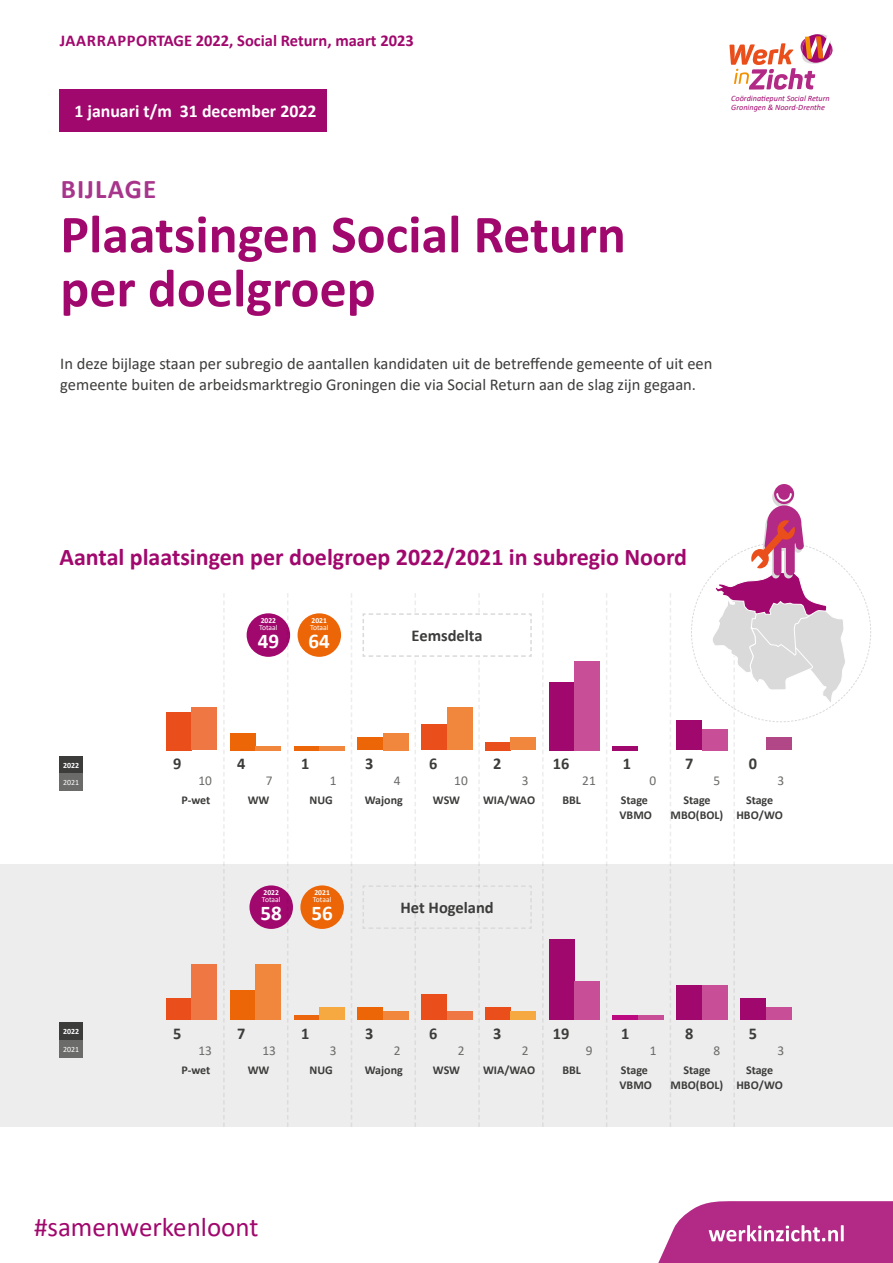
<style>
.page{position:relative;width:893px;height:1263px;background:#fff}
.page>*{position:absolute;margin:0;border:0;box-sizing:border-box;transform-origin:0 0}
.t1{font:700 54px/54px "Calibri";color:#a1086d}
.t2{font:27px "Calibri";color:#a1086d}
.t3{font:700 27px "Calibri";letter-spacing:.04em;color:#a7358b}
.t4{font:700 24px "Calibri";color:#a1086d}
.t5{font:700 20.85px "Calibri";color:#fff}
.t6{font:700 18px "Calibri";color:#fff}
.t7{font:16.5px/21px "Calibri";color:#3c3c3b}
.t8{font:700 16.5px "Calibri";color:#3c3c3b}
.t9{font:700 16.5px "Calibri";color:#a1086d}
.t10{font:13.5px "Calibri";color:#6b6b6a}
.t11{font:700 12px/15px "Calibri";color:#3c3c3b;text-align:center}
.t12{font:italic 8.1px/9.8px "Calibri";color:#a1086d}
.t13{font:700 7.95px "Calibri";color:#fff}
.t14{font:7.95px "Calibri";color:#fff}
.t15{font:7.65px "Calibri";color:#fff}
.t16{font:700 7.65px "Calibri";color:#fff}
</style>
<div class="page">
<svg style="left:658px;top:1201px;width:235px;height:62px"></svg>
<div style="left:60px;top:89px;width:267px;height:42px;background:#a1086d"></div>
<svg style="left:729px;top:34px;width:104px;height:56px"></svg>
<div style="left:0;top:865px;width:893px;height:262px;background:#ededed"></div>
<div style="left:230px;top:733px;width:25px;height:17px;background:#ec6608"></div>
<hr style="left:255px;top:746px;width:26px;height:4px;background:#f1873d">
<div style="left:166px;top:712px;width:26px;height:38px;background:#e94e1b"></div>
<div style="left:192px;top:708px;width:25px;height:42px;background:#ef7743"></div>
<div style="left:358px;top:737px;width:25px;height:13px;background:#ec6608"></div>
<div style="left:511px;top:737px;width:25px;height:13px;background:#f1873d"></div>
<div style="left:549px;top:682px;width:25px;height:68px;background:#a1086d"></div>
<hr style="left:613px;top:746px;width:25px;height:4px;background:#a1086d">
<div style="left:676px;top:720px;width:26px;height:30px;background:#a1086d"></div>
<div style="left:60px;top:1023px;width:23px;height:17px;background:#3c3c3b"></div>
<div style="left:60px;top:1040px;width:23px;height:17px;background:#6b6b6a"></div>
<div style="left:230px;top:990px;width:25px;height:30px;background:#ec6608"></div>
<div style="left:255px;top:964px;width:26px;height:56px;background:#f1873d"></div>
<div style="left:166px;top:998px;width:26px;height:22px;background:#e94e1b"></div>
<div style="left:192px;top:964px;width:25px;height:56px;background:#ef7743"></div>
<div style="left:294px;top:1015px;width:25px;height:5px;background:#ec660d"></div>
<div style="left:319px;top:1007px;width:26px;height:13px;background:#f7a941"></div>
<div style="left:358px;top:1007px;width:25px;height:13px;background:#ec6608"></div>
<div style="left:511px;top:1011px;width:25px;height:9px;background:#f7a941"></div>
<div style="left:549px;top:939px;width:25px;height:81px;background:#a1086d"></div>
<div style="left:574px;top:981px;width:26px;height:39px;background:#c84f97"></div>
<div style="left:613px;top:1015px;width:25px;height:5px;background:#bc0a80"></div>
<div style="left:638px;top:1015px;width:26px;height:5px;background:#c84f97"></div>
<div style="left:676px;top:986px;width:26px;height:34px;background:#a1086d"></div>
<div style="left:60px;top:756px;width:23px;height:17px;background:#3c3c3b"></div>
<div style="left:60px;top:773px;width:23px;height:17px;background:#6b6b6a"></div>
<div style="left:247px;top:613px;width:43px;height:44px;background:#a1086d;border-radius:50%"></div>
<div style="left:298px;top:613px;width:43px;height:44px;background:#ec6608;border-radius:50%"></div>
<div style="left:249px;top:885px;width:44px;height:44px;background:#a1086d;border-radius:50%"></div>
<div style="left:300px;top:885px;width:44px;height:44px;background:#ec6608;border-radius:50%"></div>
<svg style="left:223px;top:593px;width:2px;height:534px"></svg>
<svg style="left:287px;top:593px;width:1px;height:534px"></svg>
<svg style="left:351px;top:593px;width:1px;height:534px"></svg>
<svg style="left:542px;top:593px;width:2px;height:534px"></svg>
<svg style="left:606px;top:593px;width:1px;height:534px"></svg>
<svg style="left:670px;top:593px;width:1px;height:534px"></svg>
<svg style="left:362px;top:593px;width:171px;height:534px"></svg>
<div style="left:772px;top:487px;width:20px;height:20px;background:#e8ccdf;border-radius:50%"></div>
<div style="left:774px;top:484px;width:20px;height:20px;background:#b32a86;border-radius:50%"></div>
<svg style="left:691px;top:492px;width:180px;height:635px"></svg>
<div style="left:574px;top:661px;width:26px;height:89px;background:#c84f97"></div>
<hr style="left:294px;top:746px;width:27px;height:4px;background:#ec6608">
<hr style="left:319px;top:746px;width:26px;height:4px;background:#f1873d">
<p class="t9" style="left:60px;top:29px;width:355px">JAARRAPPORTAGE 2022, Social Return, maart 2023</p>
<p class="t6" style="left:74px;top:98px;width:244px">1 januari t/m 31 december 2022</p>
<p class="t12" style="left:731px;top:93px;width:100px">Coördinatiepunt Social Return<br>Groningen &amp; Noord-Drenthe</p>
<h2 class="t3" style="left:61px;top:170px;width:97px">BIJLAGE</h2>
<h1 class="t1" style="left:60px;top:207px;width:567px">Plaatsingen Social Return per doelgroep</h1>
<p class="t7" style="left:60px;top:353px;width:654px">In deze bijlage staan per subregio de aantallen kandidaten uit de betreffende gemeente of uit een gemeente buiten de arbeidsmarktregio Groningen die via Social Return aan de slag zijn gegaan.</p>
<h3 class="t4" style="left:60px;top:540px;width:629px">Aantal plaatsingen per doelgroep 2022/2021 in subregio Noord</h3>
<p class="t16" style="left:261px;top:615px;width:17px">2022</p>
<p class="t15" style="left:259px;top:622px;width:20px">Totaal</p>
<p class="t5" style="left:258px;top:627px;width:23px">49</p>
<p class="t16" style="left:312px;top:615px;width:17px">2021</p>
<p class="t15" style="left:310px;top:622px;width:20px">Totaal</p>
<p class="t5" style="left:309px;top:627px;width:23px">64</p>
<p class="t8" style="left:412px;top:624px;width:73px">Eemsdelta</p>
<p class="t13" style="left:63px;top:759px;width:17px">2022</p>
<p class="t14" style="left:63px;top:777px;width:17px">2021</p>
<p class="t13" style="left:63px;top:1026px;width:17px">2022</p>
<p class="t14" style="left:63px;top:1043px;width:17px">2021</p>
<p class="t8" style="left:173px;top:752px;width:10px">9</p>
<p class="t8" style="left:237px;top:752px;width:10px">4</p>
<p class="t8" style="left:301px;top:752px;width:10px">1</p>
<p class="t8" style="left:365px;top:752px;width:10px">3</p>
<p class="t8" style="left:429px;top:752px;width:10px">6</p>
<p class="t8" style="left:493px;top:752px;width:10px">2</p>
<p class="t8" style="left:553px;top:752px;width:18px">16</p>
<p class="t8" style="left:623px;top:752px;width:10px">1</p>
<p class="t8" style="left:685px;top:752px;width:10px">7</p>
<p class="t8" style="left:749px;top:752px;width:10px">0</p>
<p class="t10" style="left:198px;top:771px;width:15px">10</p>
<p class="t10" style="left:266px;top:771px;width:8px">7</p>
<p class="t10" style="left:330px;top:771px;width:8px">1</p>
<p class="t10" style="left:394px;top:771px;width:8px">4</p>
<p class="t10" style="left:454px;top:771px;width:15px">10</p>
<p class="t10" style="left:522px;top:771px;width:8px">3</p>
<p class="t10" style="left:582px;top:771px;width:15px">21</p>
<p class="t10" style="left:650px;top:771px;width:8px">0</p>
<p class="t10" style="left:714px;top:771px;width:8px">5</p>
<p class="t10" style="left:778px;top:771px;width:8px">3</p>
<p class="t11" style="left:182px;top:792px;width:30px">P-wet</p>
<p class="t11" style="left:248px;top:792px;width:23px">WW</p>
<p class="t11" style="left:310px;top:792px;width:25px">NUG</p>
<p class="t11" style="left:365px;top:792px;width:40px">Wajong</p>
<p class="t11" style="left:433px;top:792px;width:29px">WSW</p>
<p class="t11" style="left:483px;top:792px;width:54px">WIA/WAO</p>
<p class="t11" style="left:562px;top:792px;width:20px">BBL</p>
<p class="t11" style="left:619px;top:792px;width:34px;text-align:left">Stage<br>VBMO</p>
<p class="t11" style="left:671px;top:792px;width:54px">Stage<br>MBO(BOL)</p>
<p class="t11" style="left:736px;top:792px;width:48px">Stage<br>HBO/WO</p>
<p class="t16" style="left:264px;top:887px;width:17px">2022</p>
<p class="t15" style="left:262px;top:894px;width:20px">Totaal</p>
<p class="t5" style="left:261px;top:899px;width:23px">58</p>
<p class="t16" style="left:314px;top:887px;width:17px">2021</p>
<p class="t15" style="left:313px;top:894px;width:20px">Totaal</p>
<p class="t5" style="left:311px;top:899px;width:23px">56</p>
<p class="t8" style="left:401px;top:896px;width:95px">Het Hogeland</p>
<p class="t8" style="left:173px;top:1022px;width:10px">5</p>
<p class="t8" style="left:237px;top:1022px;width:10px">7</p>
<p class="t8" style="left:301px;top:1022px;width:10px">1</p>
<p class="t8" style="left:365px;top:1022px;width:10px">3</p>
<p class="t8" style="left:429px;top:1022px;width:10px">6</p>
<p class="t8" style="left:493px;top:1022px;width:10px">3</p>
<p class="t8" style="left:553px;top:1022px;width:18px">19</p>
<p class="t8" style="left:621px;top:1022px;width:10px">1</p>
<p class="t8" style="left:685px;top:1022px;width:10px">8</p>
<p class="t8" style="left:749px;top:1022px;width:10px">5</p>
<p class="t10" style="left:198px;top:1041px;width:15px">13</p>
<p class="t10" style="left:262px;top:1041px;width:15px">13</p>
<p class="t10" style="left:330px;top:1041px;width:8px">3</p>
<p class="t10" style="left:394px;top:1041px;width:8px">2</p>
<p class="t10" style="left:458px;top:1041px;width:8px">2</p>
<p class="t10" style="left:522px;top:1041px;width:8px">2</p>
<p class="t10" style="left:586px;top:1041px;width:8px">9</p>
<p class="t10" style="left:650px;top:1041px;width:8px">1</p>
<p class="t10" style="left:714px;top:1041px;width:8px">8</p>
<p class="t10" style="left:778px;top:1041px;width:8px">3</p>
<p class="t11" style="left:182px;top:1062px;width:30px">P-wet</p>
<p class="t11" style="left:248px;top:1062px;width:23px">WW</p>
<p class="t11" style="left:310px;top:1062px;width:25px">NUG</p>
<p class="t11" style="left:365px;top:1062px;width:40px">Wajong</p>
<p class="t11" style="left:433px;top:1062px;width:29px">WSW</p>
<p class="t11" style="left:483px;top:1062px;width:54px">WIA/WAO</p>
<p class="t11" style="left:562px;top:1062px;width:20px">BBL</p>
<p class="t11" style="left:619px;top:1062px;width:34px;text-align:left">Stage<br>VBMO</p>
<p class="t11" style="left:671px;top:1062px;width:54px">Stage<br>MBO(BOL)</p>
<p class="t11" style="left:736px;top:1062px;width:48px">Stage<br>HBO/WO</p>
<h2 class="t2" style="left:34px;top:1208px;width:226px">#samenwerkenloont</h2>
</div>
